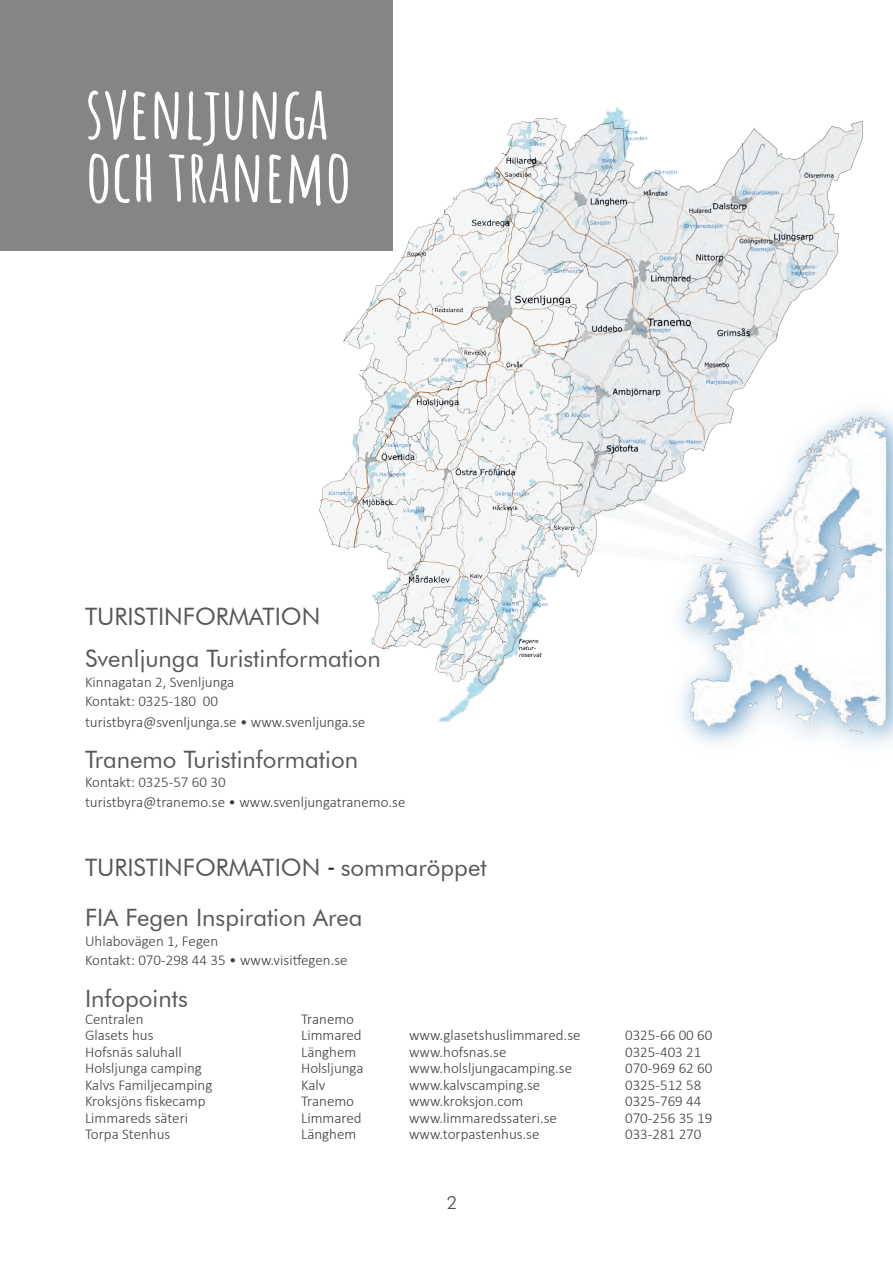
<style>
.page{position:relative;width:893px;height:1263px;background:#fff}
.page>*{position:absolute;margin:0;border:0;box-sizing:border-box;transform-origin:0 0}
.t1{font:700 72px "Amatic SC";color:#fff}
.t2{font:24px "Futura BT";color:#57585a}
.t3{font:300 18px "Futura BT";color:#4b4c4d}
.t4{font:300 15px "Calibri";color:#3e3e3f}
.s1{font-family:"Oswald";color:#231f20}
</style>
<div class="page">
<img style="left:319px;top:108px;width:574px;height:638px">
<div style="left:0;top:0;width:393px;height:251px;background:#848586"></div>
<p class="t1" style="left:86px;top:57px;width:244px">SVENLJUNGA</p>
<p class="t1" style="left:86px;top:120px;width:267px">OCH TRANEMO</p>
<p class="t2" style="left:85px;top:602px;width:237px">TURISTINFORMATION</p>
<p class="t2" style="left:85px;top:644px;width:297px">Svenljunga Turistinformation</p>
<p class="t4" style="left:85px;top:673px;width:151px">Kinnagatan 2, Svenljunga</p>
<p class="t4" style="left:85px;top:692px;width:135px">Kontakt: 0325-180 00</p>
<p class="t4" style="left:85px;top:713px;width:282px">turistbyra@svenljunga.se • www.svenljunga.se</p>
<p class="t2" style="left:85px;top:745px;width:274px">Tranemo Turistinformation</p>
<p class="t4" style="left:85px;top:773px;width:142px">Kontakt: 0325-57 60 30</p>
<p class="t4" style="left:85px;top:793px;width:322px">turistbyra@tranemo.se • www.svenljungatranemo.se</p>
<p class="t2" style="left:85px;top:853px;width:403px">TURISTINFORMATION <span class="s1">-</span> sommaröppet</p>
<p class="t2" style="left:85px;top:903px;width:279px">FIA Fegen Inspiration Area</p>
<p class="t4" style="left:85px;top:931px;width:135px">Uhlabovägen 1, Fegen</p>
<p class="t4" style="left:85px;top:951px;width:264px">Kontakt: 070-298 44 35 • www.visitfegen.se</p>
<p class="t2" style="left:85px;top:984px;width:104px">Infopoints</p>
<p class="t4" style="left:85px;top:1009px;width:60px">Centralen</p>
<p class="t4" style="left:301px;top:1009px;width:55px">Tranemo</p>
<p class="t4" style="left:85px;top:1026px;width:70px">Glasets hus</p>
<p class="t4" style="left:301px;top:1026px;width:62px">Limmared</p>
<p class="t4" style="left:409px;top:1026px;width:173px">www.glasetshuslimmared.se</p>
<p class="t4" style="left:625px;top:1026px;width:89px">0325-66 00 60</p>
<p class="t4" style="left:85px;top:1042px;width:98px">Hofsnäs saluhall</p>
<p class="t4" style="left:301px;top:1042px;width:57px">Länghem</p>
<p class="t4" style="left:409px;top:1042px;width:99px">www.hofsnas.se</p>
<p class="t4" style="left:625px;top:1042px;width:78px">0325-403 21</p>
<p class="t4" style="left:85px;top:1059px;width:118px">Holsljunga camping</p>
<p class="t4" style="left:301px;top:1059px;width:64px">Holsljunga</p>
<p class="t4" style="left:409px;top:1059px;width:165px">www.holsljungacamping.se</p>
<p class="t4" style="left:625px;top:1059px;width:89px">070-969 62 60</p>
<p class="t4" style="left:85px;top:1075px;width:129px">Kalvs Familjecamping</p>
<p class="t4" style="left:301px;top:1075px;width:26px">Kalv</p>
<p class="t4" style="left:409px;top:1075px;width:133px">www.kalvscamping.se</p>
<p class="t4" style="left:625px;top:1075px;width:78px">0325-512 58</p>
<p class="t4" style="left:85px;top:1092px;width:122px">Kroksjöns fiskecamp</p>
<p class="t4" style="left:301px;top:1092px;width:55px">Tranemo</p>
<p class="t4" style="left:409px;top:1092px;width:116px">www.kroksjon.com</p>
<p class="t4" style="left:625px;top:1092px;width:78px">0325-769 44</p>
<p class="t4" style="left:85px;top:1108px;width:105px">Limmareds säteri</p>
<p class="t4" style="left:301px;top:1108px;width:62px">Limmared</p>
<p class="t4" style="left:409px;top:1108px;width:149px">www.limmaredssateri.se</p>
<p class="t4" style="left:625px;top:1108px;width:89px">070-256 35 19</p>
<p class="t4" style="left:85px;top:1125px;width:87px">Torpa Stenhus</p>
<p class="t4" style="left:301px;top:1125px;width:57px">Länghem</p>
<p class="t4" style="left:409px;top:1125px;width:132px">www.torpastenhus.se</p>
<p class="t4" style="left:625px;top:1125px;width:78px">033-281 270</p>
<p class="t3" style="left:447px;top:1191px;width:12px">2</p>
</div>
